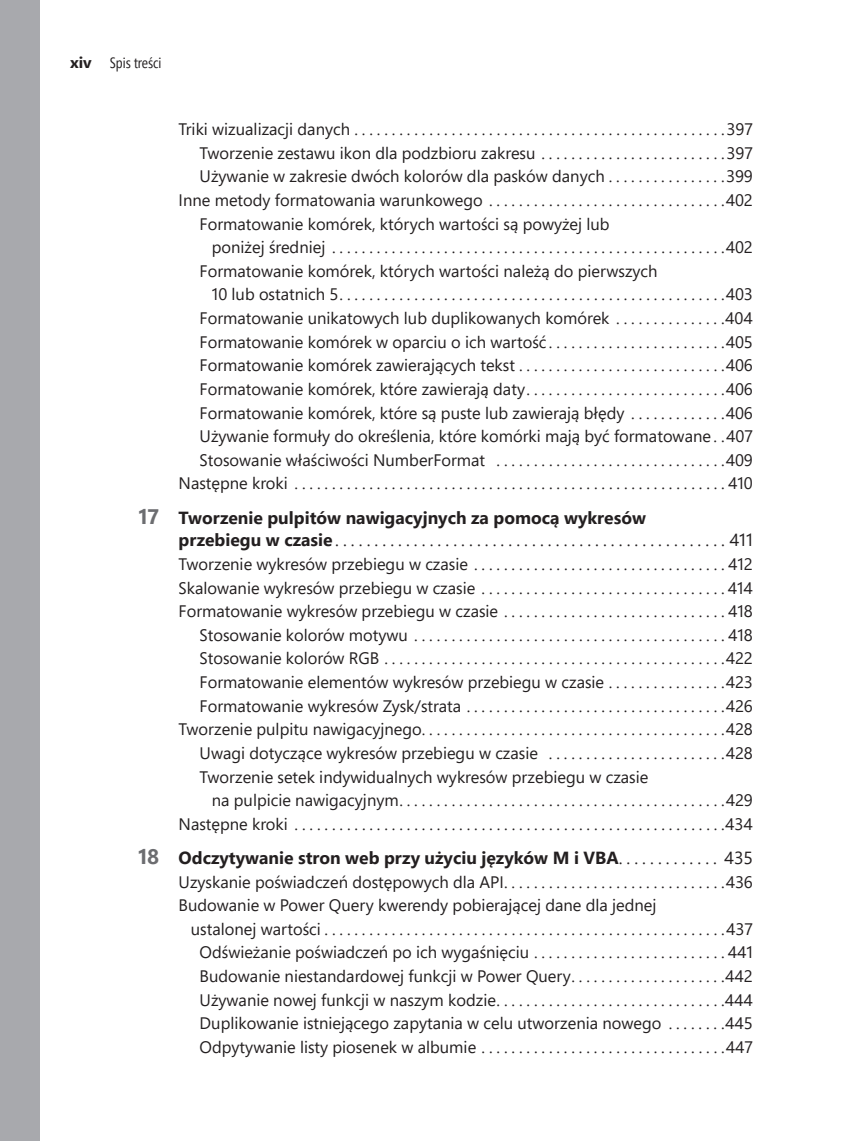
<style>
.page{position:relative;width:844px;height:1141px;background:#fff}
.page>*{position:absolute;margin:0;border:0;box-sizing:border-box;transform-origin:0 0}
.t1{font:700 17.5px/22.8px "Segoe Pro";color:#231f20}
.t2{font:16.62px "Segoe Pro";color:#231f20}
.t3{font:14.88px "Segoe Pro Cond";color:#231f20}
.s1{font-family:"Segoe Pro";font-weight:700;font-size:15.75px}
.s2{font-size:21px;color:#6c6d70}
.s3{font-weight:400}
</style>
<div class="page">
<div style="left:0;top:0;width:40px;height:1141px;background:#a8a9ad"></div>
<p class="t3" style="left:70px;top:53px;width:93px"><span class="s1">xiv</span> Spis treści</p>
<p class="t2" style="left:178px;top:118px;width:576px">Triki wizualizacji danych . . . . . . . . . . . . . . . . . . . . . . . . . . . . . . . . . . . . . . . . . . . . . . . . . 397</p>
<p class="t2" style="left:200px;top:141px;width:555px">Tworzenie zestawu ikon dla podzbioru zakresu . . . . . . . . . . . . . . . . . . . . . . . . 397</p>
<p class="t2" style="left:200px;top:165px;width:554px">Używanie w zakresie dwóch kolorów dla pasków danych . . . . . . . . . . . . . . . 399</p>
<p class="t2" style="left:178px;top:189px;width:575px">Inne metody formatowania warunkowego . . . . . . . . . . . . . . . . . . . . . . . . . . . . . . . 402</p>
<p class="t2" style="left:200px;top:212px;width:411px">Formatowanie komórek, których wartości są powyżej lub</p>
<p class="t2" style="left:212px;top:236px;width:542px">poniżej średniej . . . . . . . . . . . . . . . . . . . . . . . . . . . . . . . . . . . . . . . . . . . . . . . . . . . . 402</p>
<p class="t2" style="left:200px;top:259px;width:459px">Formatowanie komórek, których wartości należą do pierwszych</p>
<p class="t2" style="left:212px;top:283px;width:542px">10 lub ostatnich 5 . . . . . . . . . . . . . . . . . . . . . . . . . . . . . . . . . . . . . . . . . . . . . . . . . . . 403</p>
<p class="t2" style="left:200px;top:307px;width:554px">Formatowanie unikatowych lub duplikowanych komórek . . . . . . . . . . . . . . 404</p>
<p class="t2" style="left:200px;top:330px;width:554px">Formatowanie komórek w oparciu o ich wartość . . . . . . . . . . . . . . . . . . . . . . . 405</p>
<p class="t2" style="left:200px;top:354px;width:554px">Formatowanie komórek zawierających tekst . . . . . . . . . . . . . . . . . . . . . . . . . . . 406</p>
<p class="t2" style="left:200px;top:378px;width:554px">Formatowanie komórek, które zawierają daty . . . . . . . . . . . . . . . . . . . . . . . . . . 406</p>
<p class="t2" style="left:200px;top:401px;width:554px">Formatowanie komórek, które są puste lub zawierają błędy . . . . . . . . . . . . 406</p>
<p class="t2" style="left:200px;top:425px;width:555px">Używanie formuły do określenia, które komórki mają być formatowane . 407</p>
<p class="t2" style="left:200px;top:448px;width:554px">Stosowanie właściwości NumberFormat . . . . . . . . . . . . . . . . . . . . . . . . . . . . . . 409</p>
<p class="t2" style="left:178px;top:472px;width:576px">Następne kroki . . . . . . . . . . . . . . . . . . . . . . . . . . . . . . . . . . . . . . . . . . . . . . . . . . . . . . . . . 410</p>
<p class="t1" style="left:178px;top:505px;width:576px;text-indent:-40px"><span class="s2">17</span> Tworzenie pulpitów nawigacyjnych za pomocą wykresów<br>przebiegu w czasie <span class="s3">. . . . . . . . . . . . . . . . . . . . . . . . . . . . . . . . . . . . . . . . . . . . . . . . . . 411</span></p>
<p class="t2" style="left:178px;top:553px;width:576px">Tworzenie wykresów przebiegu w czasie . . . . . . . . . . . . . . . . . . . . . . . . . . . . . . . . . 412</p>
<p class="t2" style="left:178px;top:576px;width:576px">Skalowanie wykresów przebiegu w czasie . . . . . . . . . . . . . . . . . . . . . . . . . . . . . . . . 414</p>
<p class="t2" style="left:178px;top:600px;width:576px">Formatowanie wykresów przebiegu w czasie . . . . . . . . . . . . . . . . . . . . . . . . . . . . . 418</p>
<p class="t2" style="left:200px;top:623px;width:555px">Stosowanie kolorów motywu . . . . . . . . . . . . . . . . . . . . . . . . . . . . . . . . . . . . . . . . . 418</p>
<p class="t2" style="left:200px;top:647px;width:554px">Stosowanie kolorów RGB . . . . . . . . . . . . . . . . . . . . . . . . . . . . . . . . . . . . . . . . . . . . . 422</p>
<p class="t2" style="left:200px;top:671px;width:554px">Formatowanie elementów wykresów przebiegu w czasie . . . . . . . . . . . . . . . 423</p>
<p class="t2" style="left:200px;top:694px;width:554px">Formatowanie wykresów Zysk/strata . . . . . . . . . . . . . . . . . . . . . . . . . . . . . . . . . . 426</p>
<p class="t2" style="left:178px;top:718px;width:575px">Tworzenie pulpitu nawigacyjnego . . . . . . . . . . . . . . . . . . . . . . . . . . . . . . . . . . . . . . . . 428</p>
<p class="t2" style="left:200px;top:742px;width:554px">Uwagi dotyczące wykresów przebiegu w czasie . . . . . . . . . . . . . . . . . . . . . . . 428</p>
<p class="t2" style="left:200px;top:765px;width:450px">Tworzenie setek indywidualnych wykresów przebiegu w czasie</p>
<p class="t2" style="left:212px;top:789px;width:542px">na pulpicie nawigacyjnym . . . . . . . . . . . . . . . . . . . . . . . . . . . . . . . . . . . . . . . . . . . 429</p>
<p class="t2" style="left:178px;top:812px;width:575px">Następne kroki . . . . . . . . . . . . . . . . . . . . . . . . . . . . . . . . . . . . . . . . . . . . . . . . . . . . . . . . . 434</p>
<p class="t1" style="left:138px;top:846px;width:616px"><span class="s2">18</span> Odczytywanie stron web przy użyciu języków M i VBA<span class="s3">. . . . . . . . . . . . . 435</span></p>
<p class="t2" style="left:178px;top:870px;width:575px">Uzyskanie poświadczeń dostępowych dla API . . . . . . . . . . . . . . . . . . . . . . . . . . . . . 436</p>
<p class="t2" style="left:178px;top:894px;width:479px">Budowanie w Power Query kwerendy pobierającej dane dla jednej</p>
<p class="t2" style="left:191px;top:917px;width:563px">ustalonej wartości . . . . . . . . . . . . . . . . . . . . . . . . . . . . . . . . . . . . . . . . . . . . . . . . . . . . . 437</p>
<p class="t2" style="left:200px;top:941px;width:555px">Odświeżanie poświadczeń po ich wygaśnięciu . . . . . . . . . . . . . . . . . . . . . . . . . 441</p>
<p class="t2" style="left:200px;top:965px;width:554px">Budowanie niestandardowej funkcji w Power Query . . . . . . . . . . . . . . . . . . . . 442</p>
<p class="t2" style="left:200px;top:988px;width:554px">Używanie nowej funkcji w naszym kodzie . . . . . . . . . . . . . . . . . . . . . . . . . . . . . . 444</p>
<p class="t2" style="left:200px;top:1012px;width:554px">Duplikowanie istniejącego zapytania w celu utworzenia nowego . . . . . . . 445</p>
<p class="t2" style="left:200px;top:1036px;width:555px">Odpytywanie listy piosenek w albumie . . . . . . . . . . . . . . . . . . . . . . . . . . . . . . . . 447</p>
</div>
